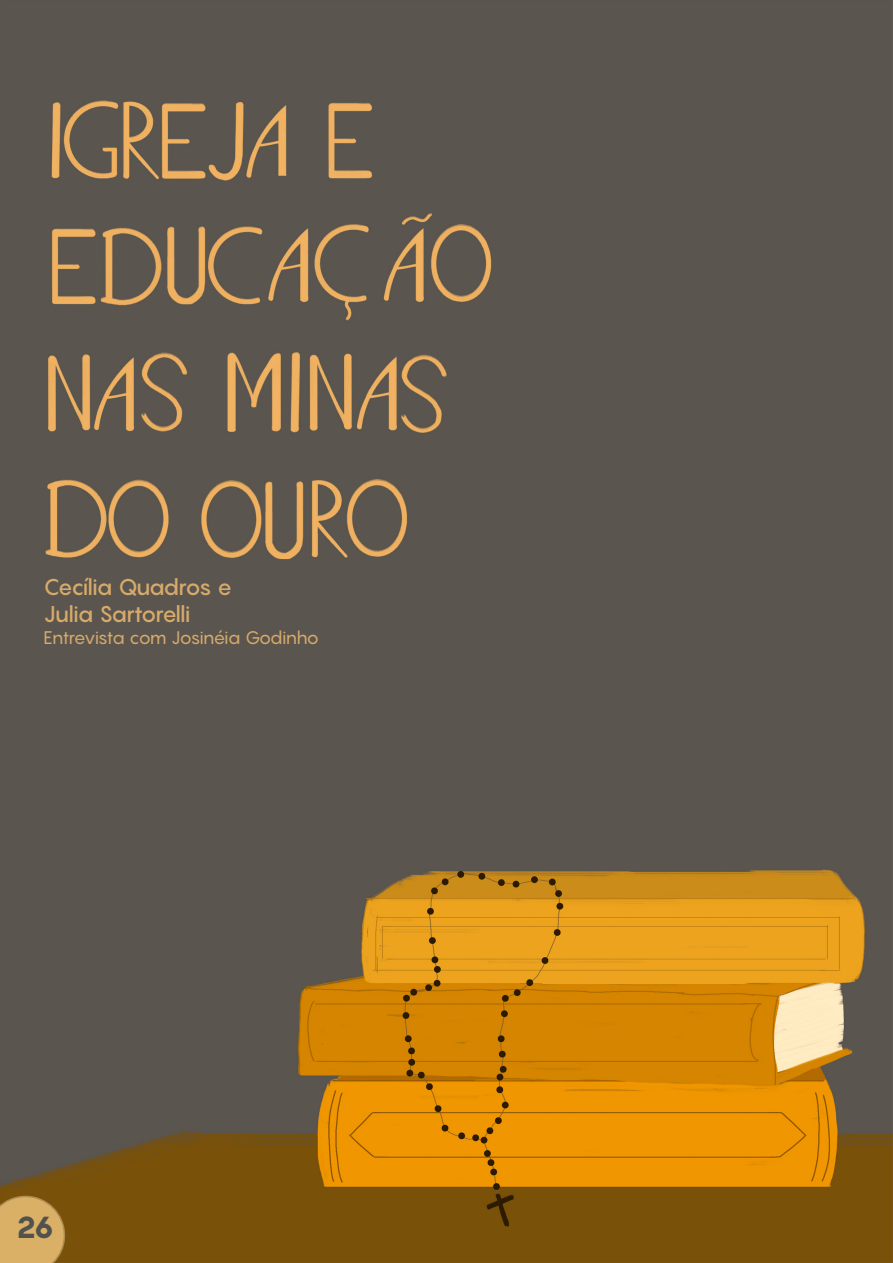
<style>
.page{position:relative;width:893px;height:1263px;background:#fff}
.page>*{position:absolute;margin:0;border:0;box-sizing:border-box;transform-origin:0 0}
.t1{font:800 30px "Pangram";color:#51514d}
.t2{font:500 22.5px "Pangram";letter-spacing:-.075em;color:#d7aa6a}
.t3{font:500 22.5px "Pangram";letter-spacing:-.055em;color:#d7aa6a}
.t4{font:18px "Pangram";letter-spacing:-.06em;color:#d7aa6a}
</style>
<div class="page">
<img style="left:0;top:0;width:893px;height:1263px">
<svg style="left:0;top:1196px;width:65px;height:67px;background:#cda35a"></svg>
<p class="t2" style="left:44px;top:572px;width:190px">Cecília Quadros e</p>
<p class="t3" style="left:44px;top:599px;width:148px">Julia Sartorelli</p>
<p class="t4" style="left:44px;top:626px;width:277px">Entrevista com Josinéia Godinho</p>
<p class="t1" style="left:16px;top:1207px;width:40px">26</p>
</div>
